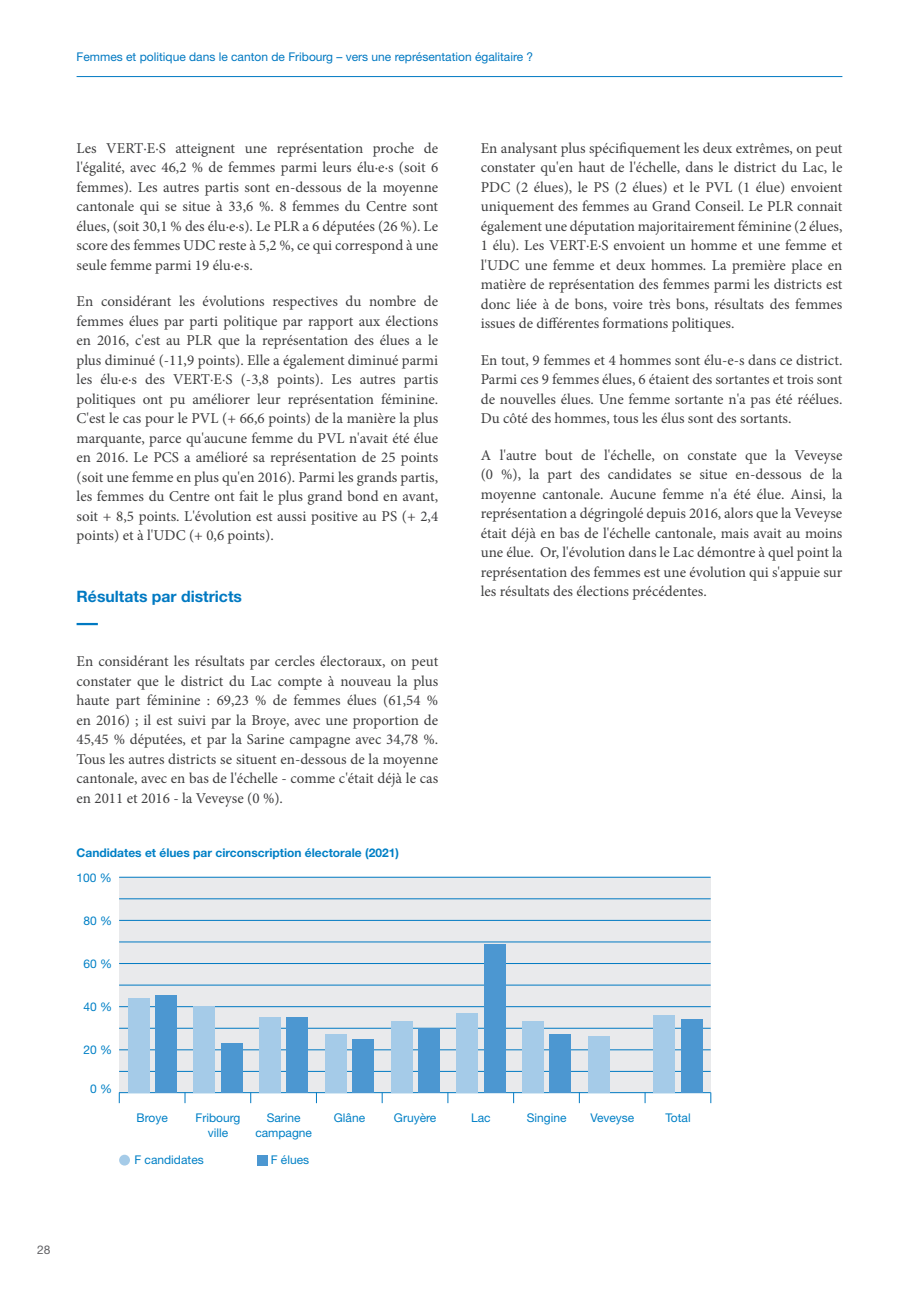
<style>
.page{position:relative;width:919px;height:1289px;background:#fff}
.page>*{position:absolute;margin:0;border:0;box-sizing:border-box;transform-origin:0 0}
.sous-titre-texte-mm{font:700 15.75px "Helvetica Neue LT Std";color:#0079c2}
.Texte-colone{font:15px/19.5px "Minion Pro";color:#3e3e3f;text-align:justify}
.Texte-graph{font:12px "Helvetica Neue LT Std";color:#0080c6}
.t1{font:12px "Helvetica Neue LT Std";color:#0079c2}
.Texte-graph-2{font:700 12px "Helvetica Neue LT Std";color:#0080c6}
.légende_graphiques{font:12px "Helvetica Neue LT Std";color:#0080c6}
.t2{font:12px "Helvetica Neue LT Std";color:#636366}
</style>
<div class="page">
<hr style="left:77px;top:76px;width:765px;height:1px;background:#0079c2">
<hr style="left:77px;top:623px;width:21px;height:2px;background:#0079c2">
<div style="left:119px;top:877px;width:592px;height:215px;background:#e6e7e9"></div>
<hr style="left:119px;top:898px;width:591px;height:1px;background:#0079c2">
<hr style="left:119px;top:920px;width:591px;height:1px;background:#0079c2">
<hr style="left:119px;top:963px;width:591px;height:1px;background:#0079c2">
<hr style="left:119px;top:941px;width:591px;height:1px;background:#0079c2">
<hr style="left:119px;top:1092px;width:591px;height:1px;background:#0079c2">
<hr style="left:119px;top:1027px;width:591px;height:1px;background:#0079c2">
<hr style="left:119px;top:984px;width:591px;height:1px;background:#0079c2">
<hr style="left:119px;top:1049px;width:591px;height:1px;background:#0079c2">
<hr style="left:119px;top:1071px;width:591px;height:1px;background:#0079c2">
<hr style="left:119px;top:1006px;width:591px;height:1px;background:#0079c2">
<hr style="left:119px;top:877px;width:591px;height:1px;background:#0079c2">
<div style="left:128px;top:997px;width:21px;height:95px;background:#a5cbe8"></div>
<div style="left:155px;top:995px;width:21px;height:97px;background:#4c97d1"></div>
<div style="left:257px;top:1154px;width:10px;height:11px;background:#4c97d1"></div>
<div style="left:119px;top:1154px;width:11px;height:11px;background:#a5cbe8;border-radius:50%"></div>
<div style="left:194px;top:1006px;width:21px;height:86px;background:#a5cbe8"></div>
<div style="left:221px;top:1043px;width:21px;height:49px;background:#4c97d1"></div>
<div style="left:259px;top:1017px;width:22px;height:75px;background:#a5cbe8"></div>
<div style="left:287px;top:1017px;width:21px;height:75px;background:#4c97d1"></div>
<div style="left:325px;top:1034px;width:21px;height:58px;background:#a5cbe8"></div>
<div style="left:352px;top:1038px;width:21px;height:54px;background:#4c97d1"></div>
<div style="left:391px;top:1021px;width:21px;height:71px;background:#a5cbe8"></div>
<div style="left:418px;top:1028px;width:21px;height:64px;background:#4c97d1"></div>
<div style="left:456px;top:1012px;width:22px;height:80px;background:#a5cbe8"></div>
<div style="left:484px;top:943px;width:21px;height:149px;background:#4c97d1"></div>
<div style="left:522px;top:1021px;width:21px;height:71px;background:#a5cbe8"></div>
<div style="left:549px;top:1034px;width:22px;height:58px;background:#4c97d1"></div>
<div style="left:588px;top:1036px;width:21px;height:56px;background:#a5cbe8"></div>
<div style="left:653px;top:1015px;width:22px;height:77px;background:#a5cbe8"></div>
<div style="left:681px;top:1019px;width:21px;height:73px;background:#4c97d1"></div>
<p class="t1" style="left:77px;top:50px;width:458px">Femmes et politique dans le canton de Fribourg – vers une représentation égalitaire ?</p>
<p class="Texte-colone" style="left:77px;top:138px;width:363px">Les VERT·E·S atteignent une représentation proche de l'égalité, avec 46,2 % de femmes parmi leurs élu·e·s (soit 6 femmes). Les autres partis sont en-dessous de la moyenne cantonale qui se situe à 33,6 %. 8 femmes du Centre sont élues, (soit 30,1 % des élu·e·s). Le PLR a 6 députées (26 %). Le score des femmes UDC reste à 5,2 %, ce qui correspond à une seule femme parmi 19 élu·e·s.</p>
<p class="Texte-colone" style="left:77px;top:291px;width:363px">En considérant les évolutions respectives du nombre de femmes élues par parti politique par rapport aux élections en 2016, c'est au PLR que la représentation des élues a le plus diminué (-11,9 points). Elle a également diminué parmi les élu·e·s des VERT·E·S (-3,8 points). Les autres partis politiques ont pu améliorer leur représentation féminine.<br>C'est le cas pour le PVL (+ 66,6 points) de la manière la plus marquante, parce qu'aucune femme du PVL n'avait été élue en 2016. Le PCS a amélioré sa représentation de 25 points (soit une femme en plus qu'en 2016). Parmi les grands partis, les femmes du Centre ont fait le plus grand bond en avant, soit + 8,5 points. L'évolution est aussi positive au PS (+ 2,4 points) et à l'UDC (+ 0,6 points).</p>
<p class="sous-titre-texte-mm" style="left:77px;top:586px;width:167px">Résultats par districts</p>
<p class="Texte-colone" style="left:77px;top:651px;width:363px">En considérant les résultats par cercles électoraux, on peut constater que le district du Lac compte à nouveau la plus haute part féminine : 69,23 % de femmes élues (61,54 % en 2016) ; il est suivi par la Broye, avec une proportion de 45,45 % députées, et par la Sarine campagne avec 34,78 %.<br>Tous les autres districts se situent en-dessous de la moyenne cantonale, avec en bas de l'échelle - comme c'était déjà le cas en 2011 et 2016 - la Veveyse (0 %).</p>
<p class="Texte-graph-2" style="left:77px;top:845px;width:324px">Candidates et élues par circonscription électorale (2021)</p>
<p class="Texte-graph" style="left:77px;top:870px;width:37px">100 %</p>
<p class="Texte-graph" style="left:83px;top:913px;width:30px">80 %</p>
<p class="Texte-graph" style="left:83px;top:956px;width:30px">60 %</p>
<p class="Texte-graph" style="left:83px;top:999px;width:30px">40 %</p>
<p class="Texte-graph" style="left:83px;top:1042px;width:30px">20 %</p>
<p class="Texte-graph" style="left:90px;top:1081px;width:24px">0 %</p>
<p class="Texte-colone" style="left:480px;top:138px;width:363px">En analysant plus spécifiquement les deux extrêmes, on peut constater qu'en haut de l'échelle, dans le district du Lac, le PDC (2 élues), le PS (2 élues) et le PVL (1 élue) envoient uniquement des femmes au Grand Conseil. Le PLR connait également une députation majoritairement féminine (2 élues, 1 élu). Les VERT·E·S envoient un homme et une femme et l'UDC une femme et deux hommes. La première place en matière de représentation des femmes parmi les districts est donc liée à de bons, voire très bons, résultats des femmes issues de différentes formations politiques.</p>
<p class="Texte-colone" style="left:480px;top:350px;width:363px">En tout, 9 femmes et 4 hommes sont élu-e-s dans ce district.<br>Parmi ces 9 femmes élues, 6 étaient des sortantes et trois sont de nouvelles élues. Une femme sortante n'a pas été réélues.<br>Du côté des hommes, tous les élus sont des sortants.</p>
<p class="Texte-colone" style="left:480px;top:445px;width:363px">A l'autre bout de l'échelle, on constate que la Veveyse (0 %), la part des candidates se situe en-dessous de la moyenne cantonale. Aucune femme n'a été élue. Ainsi, la représentation a dégringolé depuis 2016, alors que la Veveyse était déjà en bas de l'échelle cantonale, mais avait au moins une élue. Or, l'évolution dans le Lac démontre à quel point la représentation des femmes est une évolution qui s'appuie sur les résultats des élections précédentes.</p>
<p class="Texte-graph" style="left:137px;top:1110px;width:33px">Broye</p>
<p class="Texte-graph" style="left:267px;top:1110px;width:35px">Sarine</p>
<p class="Texte-graph" style="left:334px;top:1110px;width:33px">Glâne</p>
<p class="Texte-graph" style="left:394px;top:1110px;width:44px">Gruyère</p>
<p class="Texte-graph" style="left:471px;top:1110px;width:21px">Lac</p>
<p class="Texte-graph" style="left:526px;top:1110px;width:41px">Singine</p>
<p class="Texte-graph" style="left:590px;top:1110px;width:46px">Veveyse</p>
<p class="Texte-graph" style="left:665px;top:1110px;width:27px">Total</p>
<p class="Texte-graph" style="left:255px;top:1125px;width:58px">campagne</p>
<p class="Texte-graph" style="left:195px;top:1110px;width:46px">Fribourg</p>
<p class="Texte-graph" style="left:208px;top:1125px;width:22px">ville</p>
<p class="légende_graphiques" style="left:134px;top:1152px;width:71px">F candidates</p>
<p class="légende_graphiques" style="left:271px;top:1152px;width:40px">F élues</p>
<p class="t2" style="left:37px;top:1242px;width:15px">28</p>
</div>
